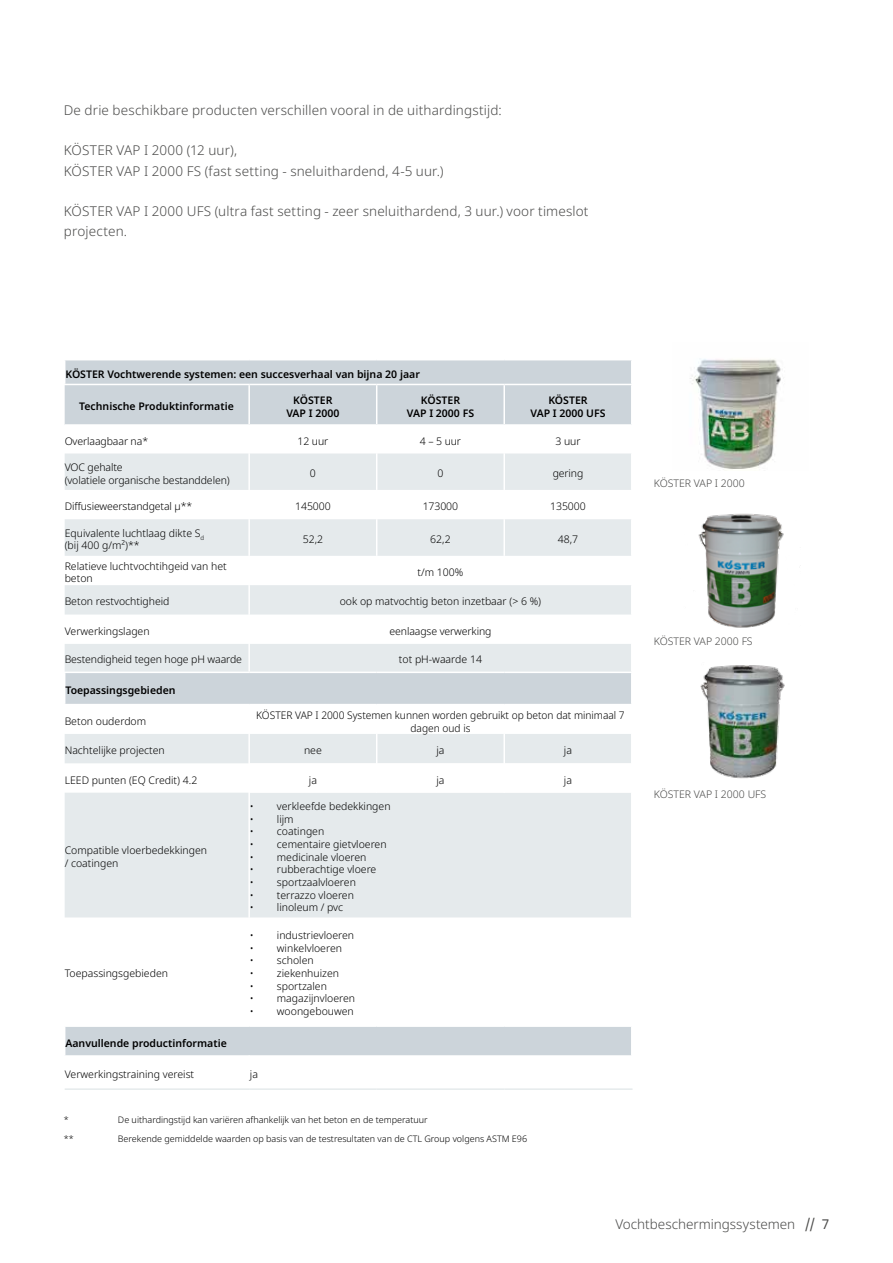
<style>
.page{position:relative;width:893px;height:1263px;background:#fff}
.page>*{position:absolute;margin:0;border:0;box-sizing:border-box;transform-origin:0 0}
.t1{font:300 13.5px/20.2px "Noto Sans";letter-spacing:.01em;color:#4a4a49}
.t2{font:300 10.5px/12.6px "Noto Sans";color:#000}
.t3{font:600 10.5px/12.6px "Noto Sans";color:#000;text-align:center}
.t4{font:300 10.5px "Noto Sans";color:#4a4a49}
.t5{font:300 9px "Noto Sans";color:#000}
.s1{font-weight:400}
</style>
<div class="page">
<img style="left:690px;top:359px;width:91px;height:111px">
<img style="left:698px;top:513px;width:86px;height:115px">
<img style="left:700px;top:665px;width:85px;height:114px">
<div style="left:65px;top:360px;width:566px;height:64px;background:#ccd4da"></div>
<svg style="left:65px;top:917px;width:566px;height:139px"></svg>
<svg style="left:65px;top:453px;width:566px;height:464px;fill:#e5eaec"></svg>
<hr style="left:248px;top:385px;width:2px;height:39px;background:#fff">
<hr style="left:376px;top:385px;width:1px;height:39px;background:#fff">
<hr style="left:503px;top:385px;width:2px;height:39px;background:#fff">
<hr style="left:248px;top:490px;width:2px;height:29px;background:#fff">
<svg style="left:376px;top:490px;width:1px;height:29px"></svg>
<hr style="left:503px;top:490px;width:2px;height:29px;background:#fff">
<hr style="left:248px;top:519px;width:2px;height:37px;background:#fff">
<hr style="left:376px;top:519px;width:1px;height:37px;background:#fff">
<hr style="left:503px;top:519px;width:2px;height:37px;background:#fff">
<hr style="left:248px;top:585px;width:2px;height:29px;background:#fff">
<hr style="left:248px;top:614px;width:2px;height:30px;background:#fff">
<hr style="left:248px;top:705px;width:2px;height:29px;background:#fff">
<hr style="left:248px;top:917px;width:2px;height:108px;background:#fff">
<hr style="left:248px;top:1055px;width:2px;height:33px;background:#fff">
<hr style="left:248px;top:453px;width:2px;height:37px;background:#fff">
<hr style="left:376px;top:453px;width:1px;height:37px;background:#fff">
<hr style="left:503px;top:453px;width:2px;height:37px;background:#fff">
<hr style="left:248px;top:644px;width:2px;height:28px;background:#fff">
<hr style="left:248px;top:734px;width:2px;height:29px;background:#fff">
<hr style="left:248px;top:793px;width:2px;height:124px;background:#fff">
<hr style="left:248px;top:556px;width:2px;height:29px;background:#fff">
<hr style="left:65px;top:1088px;width:184px;height:2px;background:#e5eaec">
<hr style="left:249px;top:1088px;width:128px;height:2px;background:#e5eaec">
<hr style="left:377px;top:1088px;width:127px;height:2px;background:#e5eaec">
<hr style="left:504px;top:1088px;width:128px;height:2px;background:#e5eaec">
<hr style="left:64px;top:384px;width:185px;height:1px;background:#fff">
<hr style="left:249px;top:384px;width:128px;height:1px;background:#fff">
<hr style="left:377px;top:384px;width:127px;height:1px;background:#fff">
<hr style="left:504px;top:384px;width:128px;height:1px;background:#fff">
<hr style="left:64px;top:672px;width:185px;height:1px;background:#fff">
<hr style="left:249px;top:672px;width:128px;height:1px;background:#fff">
<hr style="left:377px;top:672px;width:127px;height:1px;background:#fff">
<hr style="left:504px;top:672px;width:128px;height:1px;background:#fff">
<hr style="left:64px;top:704px;width:185px;height:1px;background:#fff">
<hr style="left:249px;top:704px;width:128px;height:1px;background:#fff">
<hr style="left:377px;top:704px;width:127px;height:1px;background:#fff">
<hr style="left:504px;top:704px;width:128px;height:1px;background:#fff">
<hr style="left:64px;top:1025px;width:185px;height:2px;background:#fff">
<hr style="left:249px;top:1025px;width:128px;height:2px;background:#fff">
<hr style="left:377px;top:1025px;width:127px;height:2px;background:#fff">
<hr style="left:504px;top:1025px;width:128px;height:2px;background:#fff">
<svg style="left:250px;top:705px;width:381px;height:88px"></svg>
<hr style="left:248px;top:763px;width:2px;height:30px;background:#fff">
<hr style="left:376px;top:763px;width:1px;height:30px;background:#fff">
<hr style="left:503px;top:763px;width:2px;height:30px;background:#fff">
<p class="t1" style="left:64px;top:100px;width:440px">De drie beschikbare producten verschillen vooral in de uithardingstijd:</p>
<p class="t1" style="left:64px;top:141px;width:381px">KÖSTER VAP I 2000 (12 uur),<br>KÖSTER VAP I 2000 FS (fast setting - sneluithardend, 4-5 uur.)</p>
<p class="t1" style="left:64px;top:201px;width:526px">KÖSTER VAP I 2000 UFS (ultra fast setting - zeer sneluithardend, 3 uur.) voor timeslot projecten.</p>
<p class="t3" style="left:65px;top:368px;width:356px">KÖSTER Vochtwerende systemen: een succesverhaal van bijna 20 jaar</p>
<p class="t3" style="left:79px;top:400px;width:156px">Technische Produktinformatie</p>
<p class="t3" style="left:286px;top:394px;width:55px">KÖSTER<br>VAP I 2000</p>
<p class="t3" style="left:407px;top:394px;width:69px">KÖSTER<br>VAP I 2000 FS</p>
<p class="t3" style="left:530px;top:394px;width:77px">KÖSTER<br>VAP I 2000 UFS</p>
<p class="t2" style="left:65px;top:435px;width:85px">Overlaagbaar na*</p>
<p class="t2" style="left:298px;top:435px;width:32px">12 uur</p>
<p class="t2" style="left:420px;top:435px;width:43px">4 – 5 uur</p>
<p class="t2" style="left:555px;top:435px;width:26px">3 uur</p>
<p class="t2" style="left:65px;top:461px;width:167px">VOC gehalte<br>(volatiele organische bestanddelen)</p>
<p class="t2" style="left:310px;top:467px;width:7px">0</p>
<p class="t2" style="left:437px;top:467px;width:7px">0</p>
<p class="t2" style="left:553px;top:467px;width:32px">gering</p>
<p class="t2" style="left:65px;top:500px;width:129px">Diffusieweerstandgetal µ**</p>
<p class="t2" style="left:295px;top:500px;width:37px">145000</p>
<p class="t2" style="left:423px;top:500px;width:37px">173000</p>
<p class="t2" style="left:550px;top:500px;width:37px">135000</p>
<p class="t2" style="left:65px;top:527px;width:141px">Equivalente luchtlaag dikte S<sub>d </sub>(bij 400 g/m²)**</p>
<p class="t2" style="left:303px;top:533px;width:22px">52,2</p>
<p class="t2" style="left:430px;top:533px;width:22px">62,2</p>
<p class="t2" style="left:558px;top:533px;width:22px">48,7</p>
<p class="t2" style="left:65px;top:560px;width:164px">Relatieve luchtvochtihgeid van het beton</p>
<p class="t2" style="left:418px;top:566px;width:47px">t/m 100%</p>
<p class="t2" style="left:65px;top:596px;width:106px">Beton restvochtigheid</p>
<p class="t2" style="left:340px;top:596px;width:203px">ook op matvochtig beton inzetbaar (&gt; 6 %)</p>
<p class="t2" style="left:65px;top:625px;width:86px">Verwerkingslagen</p>
<p class="t2" style="left:389px;top:625px;width:103px">eenlaagse verwerking</p>
<p class="t2" style="left:65px;top:653px;width:179px">Bestendigheid tegen hoge pH waarde</p>
<p class="t2" style="left:399px;top:653px;width:85px">tot pH-waarde 14</p>
<p class="t3" style="left:65px;top:684px;width:112px">Toepassingsgebieden</p>
<p class="t2" style="left:65px;top:715px;width:83px">Beton ouderdom</p>
<p class="t2" style="left:256px;top:709px;width:370px;text-align:center">KÖSTER VAP I 2000 Systemen kunnen worden gebruikt op beton dat minimaal 7 dagen oud is</p>
<p class="t2" style="left:65px;top:744px;width:102px">Nachtelijke projecten</p>
<p class="t2" style="left:304px;top:744px;width:19px">nee</p>
<p class="t2" style="left:436px;top:744px;width:10px">ja</p>
<p class="t2" style="left:564px;top:744px;width:10px">ja</p>
<p class="t2" style="left:65px;top:774px;width:134px">LEED punten (EQ Credit) 4.2</p>
<p class="t2" style="left:309px;top:774px;width:10px">ja</p>
<p class="t2" style="left:436px;top:774px;width:10px">ja</p>
<p class="t2" style="left:564px;top:774px;width:10px">ja</p>
<p class="t2" style="left:65px;top:844px;width:144px">Compatible vloerbedekkingen / coatingen</p>
<p class="t2" style="left:65px;top:967px;width:105px">Toepassingsgebieden</p>
<p class="t2" style="left:250px;top:800px;width:142px">• verkleefde bedekkingen</p>
<p class="t2" style="left:250px;top:813px;width:45px">• lijm</p>
<p class="t2" style="left:250px;top:826px;width:76px">• coatingen</p>
<p class="t2" style="left:250px;top:838px;width:138px">• cementaire gietvloeren</p>
<p class="t2" style="left:250px;top:851px;width:118px">• medicinale vloeren</p>
<p class="t2" style="left:250px;top:863px;width:128px">• rubberachtige vloere</p>
<p class="t2" style="left:250px;top:876px;width:107px">• sportzaalvloeren</p>
<p class="t2" style="left:250px;top:889px;width:106px">• terrazzo vloeren</p>
<p class="t2" style="left:250px;top:901px;width:95px">• linoleum / pvc</p>
<p class="t2" style="left:250px;top:929px;width:106px">• industrievloeren</p>
<p class="t2" style="left:250px;top:942px;width:94px">• winkelvloeren</p>
<p class="t2" style="left:250px;top:954px;width:65px">• scholen</p>
<p class="t2" style="left:250px;top:967px;width:91px">• ziekenhuizen</p>
<p class="t2" style="left:250px;top:980px;width:79px">• sportzalen</p>
<p class="t2" style="left:250px;top:992px;width:107px">• magazijnvloeren</p>
<p class="t2" style="left:250px;top:1005px;width:105px">• woongebouwen</p>
<p class="t3" style="left:65px;top:1037px;width:163px">Aanvullende productinformatie</p>
<p class="t2" style="left:65px;top:1068px;width:131px">Verwerkingstraining vereist</p>
<p class="t2" style="left:250px;top:1068px;width:10px">ja</p>
<p class="t5" style="left:64px;top:1113px;width:6px">*</p>
<p class="t5" style="left:118px;top:1113px;width:311px">De uithardingstijd kan variëren afhankelijk van het beton en de temperatuur</p>
<p class="t5" style="left:64px;top:1132px;width:11px">**</p>
<p class="t5" style="left:118px;top:1132px;width:411px">Berekende gemiddelde waarden op basis van de testresultaten van de CTL Group volgens ASTM E96</p>
<p class="t4" style="left:654px;top:476px;width:93px">KÖSTER VAP I 2000</p>
<p class="t4" style="left:654px;top:634px;width:100px">KÖSTER VAP 2000 FS</p>
<p class="t4" style="left:654px;top:787px;width:114px">KÖSTER VAP I 2000 UFS</p>
<p class="t1" style="left:615px;top:1214px;width:215px">Vochtbeschermingssystemen <span class="s1">// 7</span></p>
</div>
